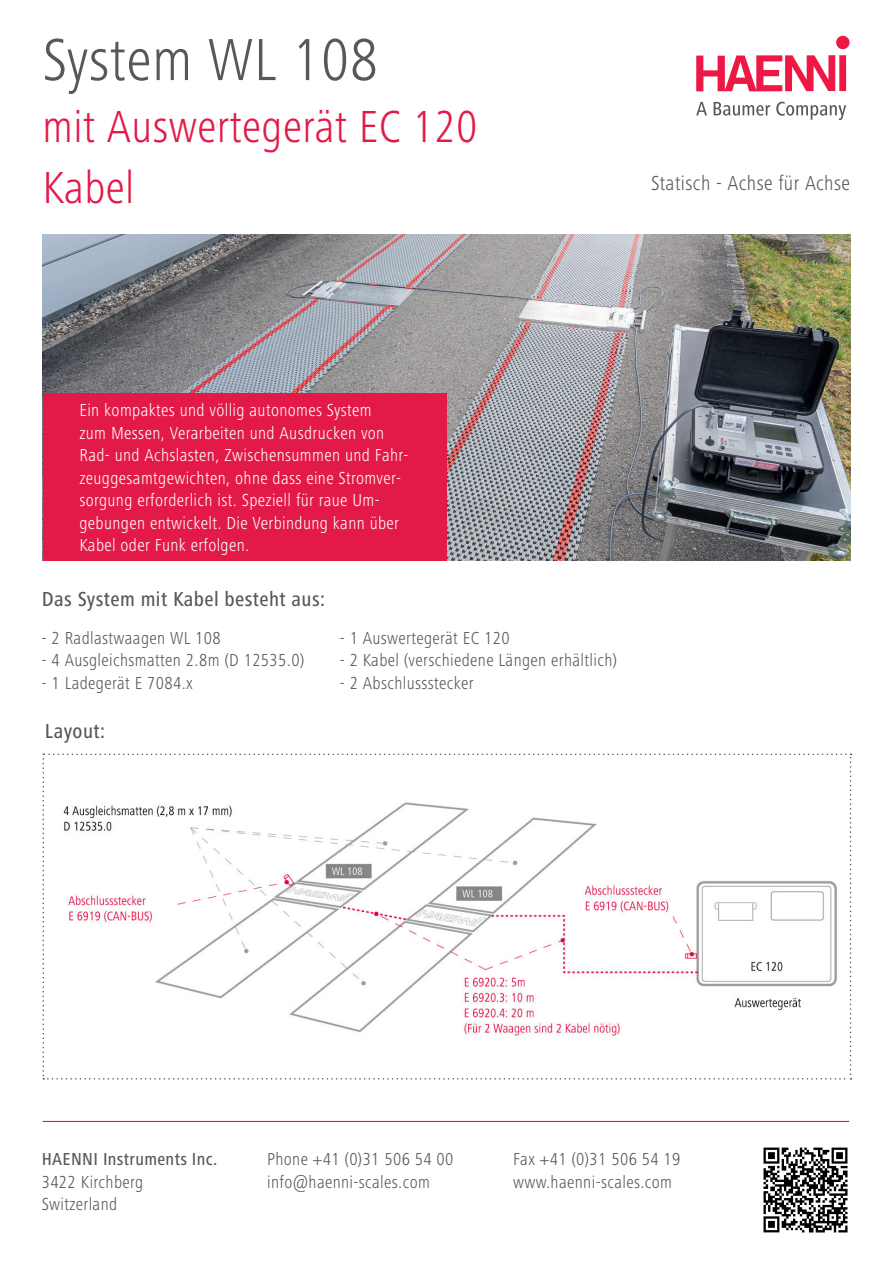
<style>
.page{position:relative;width:893px;height:1263px;background:#fff}
.page>*{position:absolute;margin:0;border:0;box-sizing:border-box;transform-origin:0 0}
.t1{font:300 condensed 61.5px "Frutiger Next Pro";letter-spacing:.01em;color:#57585a}
.t2{font:300 condensed 46.5px "Frutiger Next Pro";letter-spacing:.01em;color:#e31a47}
.t3{font:500 condensed 21px "Frutiger Next Pro";letter-spacing:.02em;color:#57585a}
.t4{font:300 condensed 21px "Frutiger Next Pro";letter-spacing:.02em;color:#57585a}
.t5{font:300 condensed 18px/22.5px "Frutiger Next Pro";letter-spacing:.02em;color:#fff}
.t6{font:300 condensed 18px "Frutiger Next Pro";letter-spacing:.02em;color:#57585a}
.t7{font:500 condensed 18px/22.5px "Frutiger Next Pro";letter-spacing:.02em;color:#57585a}
.s1{font-weight:300}
</style>
<div class="page">
<div style="left:839px;top:55px;width:7px;height:36px;background:#ed1845"></div>
<div style="left:836px;top:36px;width:14px;height:13px;background:#ed1845;border-radius:50%"></div>
<svg style="left:696px;top:55px;width:139px;height:36px"></svg>
<svg style="left:696px;top:102px;width:11px;height:13px"></svg>
<svg style="left:714px;top:102px;width:56px;height:14px"></svg>
<svg style="left:776px;top:102px;width:70px;height:18px"></svg>
<img style="left:43px;top:235px;width:807px;height:326px">
<div style="left:43px;top:394px;width:403px;height:167px;background:#e31a47"></div>
<hr style="left:43px;top:1121px;width:806px;height:1px;background:#e31a47">
<img style="left:763px;top:1147px;width:85px;height:86px">
<svg style="left:43px;top:753px;width:808px;height:326px"></svg>
<p class="t1" style="left:43px;top:24px;width:337px">System WL 108</p>
<p class="t2" style="left:43px;top:100px;width:437px">mit Auswertegerät EC 120</p>
<p class="t2" style="left:43px;top:161px;width:93px">Kabel</p>
<p class="t4" style="left:651px;top:171px;width:200px">Statisch - Achse für Achse</p>
<p class="t5" style="left:79px;top:399px;width:331px">Ein kompaktes und völlig autonomes System<br>zum Messen, Verarbeiten und Ausdrucken von Rad- und Achslasten, Zwischensummen und Fahr&shy;zeuggesamtgewichten, ohne dass eine Stromver&shy;sorgung erforderlich ist. Speziell für raue Um&shy;gebungen entwickelt. Die Verbindung kann über Kabel oder Funk erfolgen.</p>
<p class="t3" style="left:42px;top:587px;width:285px">Das System mit Kabel besteht aus:</p>
<p class="t6" style="left:42px;top:627px;width:181px">- 2 Radlastwaagen WL 108</p>
<p class="t6" style="left:42px;top:650px;width:264px">- 4 Ausgleichsmatten 2.8m (D 12535.0)</p>
<p class="t6" style="left:42px;top:672px;width:153px">- 1 Ladegerät E 7084.x</p>
<p class="t3" style="left:45px;top:718px;width:62px">Layout:</p>
<p class="t6" style="left:340px;top:627px;width:171px">- 1 Auswertegerät EC 120</p>
<p class="t6" style="left:340px;top:650px;width:279px">- 2 Kabel (verschiedene Längen erhältlich)</p>
<p class="t6" style="left:340px;top:672px;width:135px">- 2 Abschlussstecker</p>
<p class="t7" style="left:42px;top:1148px;width:177px">HAENNI Instruments Inc.<br><span class="s1">3422 Kirchberg</span></p>
<p class="t6" style="left:42px;top:1194px;width:77px">Switzerland</p>
<p class="t6" style="left:267px;top:1149px;width:188px">Phone +41 (0)31 506 54 00</p>
<p class="t6" style="left:267px;top:1171px;width:164px">info@haenni-scales.com</p>
<p class="t6" style="left:513px;top:1149px;width:169px">Fax +41 (0)31 506 54 19</p>
<p class="t6" style="left:513px;top:1171px;width:160px">www.haenni-scales.com</p>
</div>
